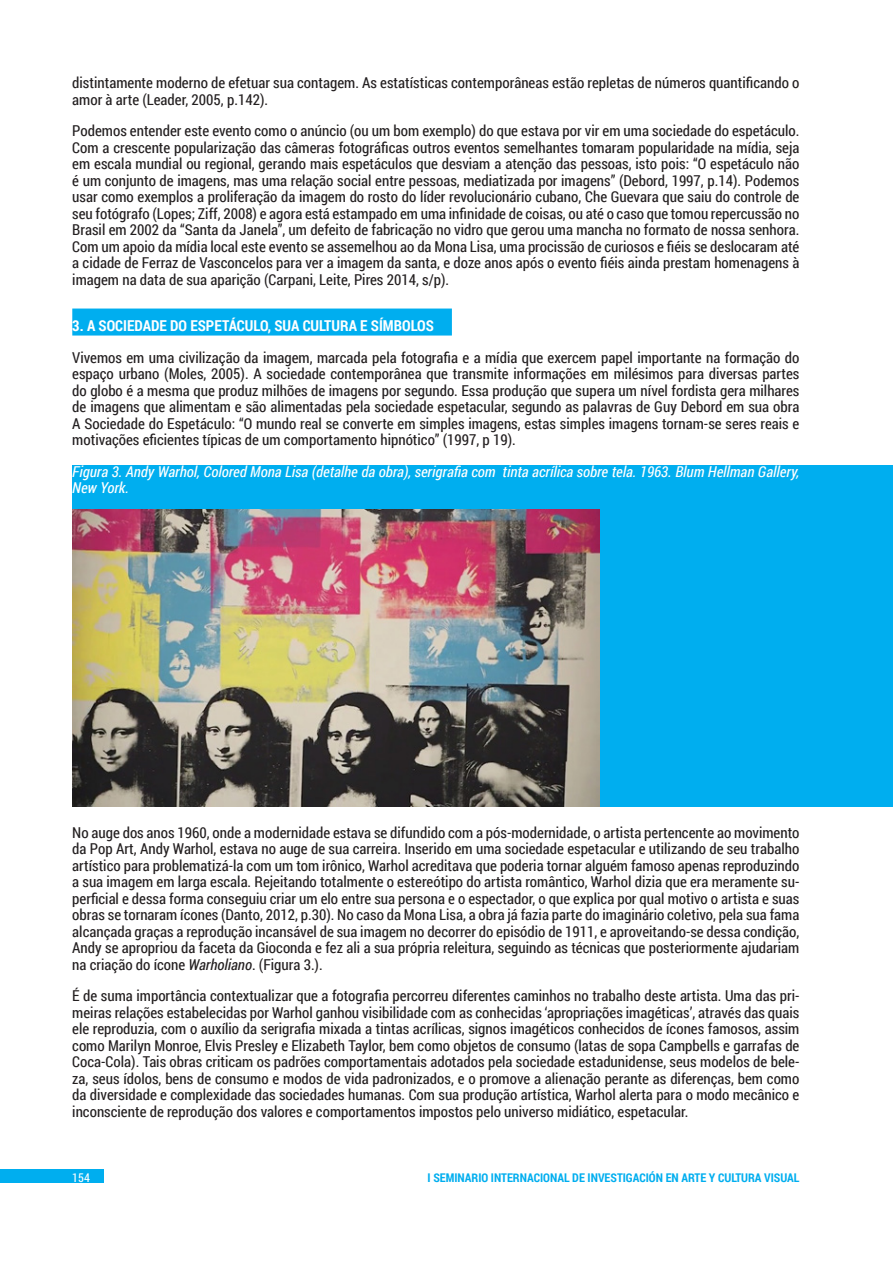
<style>
.page{position:relative;width:893px;height:1263px;background:#fff}
.page>*{position:absolute;margin:0;border:0;box-sizing:border-box;transform-origin:0 0}
.Normal_CV{font:15px/16.5px "Roboto Condensed";color:#231f20;text-align:justify}
.Imagen_Tabla_CV{font:italic 15px/16.5px "Roboto Condensed";color:#fff}
.Sección_CV{font:700 15px "Roboto Condensed";color:#fff}
.t1{font:700 12px "Roboto Condensed";color:#00aeef}
.t2{font:12px "Roboto Condensed";color:#fff}
.s1{font-style:italic}
</style>
<div class="page">
<div style="left:0;top:1169px;width:104px;height:14px;background:#00aeef"></div>
<div style="left:72px;top:465px;width:821px;height:341px;background:#00aeef"></div>
<div style="left:72px;top:309px;width:380px;height:27px;background:#00aeef"></div>
<img style="left:72px;top:510px;width:527px;height:296px">
<p class="Normal_CV" style="left:72px;top:74px;width:729px">distintamente moderno de efetuar sua contagem. As estatísticas contemporâneas estão repletas de números quantificando o amor à arte (Leader, 2005, p.142).</p>
<p class="Normal_CV" style="left:72px;top:122px;width:729px">Podemos entender este evento como o anúncio (ou um bom exemplo) do que estava por vir em uma sociedade do espetáculo.<br>Com a crescente popularização das câmeras fotográficas outros eventos semelhantes tomaram popularidade na mídia, seja em escala mundial ou regional, gerando mais espetáculos que desviam a atenção das pessoas, isto pois: “O espetáculo não é um conjunto de imagens, mas uma relação social entre pessoas, mediatizada por imagens” (Debord, 1997, p.14). Podemos usar como exemplos a proliferação da imagem do rosto do líder revolucionário cubano, Che Guevara que saiu do controle de seu fotógrafo (Lopes; Ziff, 2008) e agora está estampado em uma infinidade de coisas, ou até o caso que tomou repercussão no Brasil em 2002 da “Santa da Janela”, um defeito de fabricação no vidro que gerou uma mancha no formato de nossa senhora.<br>Com um apoio da mídia local este evento se assemelhou ao da Mona Lisa, uma procissão de curiosos e fiéis se deslocaram até a cidade de Ferraz de Vasconcelos para ver a imagem da santa, e doze anos após o evento fiéis ainda prestam homenagens à imagem na data de sua aparição (Carpani, Leite, Pires 2014, s/p).</p>
<p class="Sección_CV" style="left:72px;top:315px;width:363px">3. A SOCIEDADE DO ESPETÁCULO, SUA CULTURA E SÍMBOLOS</p>
<p class="Normal_CV" style="left:72px;top:348px;width:729px">Vivemos em uma civilização da imagem, marcada pela fotografia e a mídia que exercem papel importante na formação do espaço urbano (Moles, 2005). A sociedade contemporânea que transmite informações em milésimos para diversas partes do globo é a mesma que produz milhões de imagens por segundo. Essa produção que supera um nível fordista gera milhares de imagens que alimentam e são alimentadas pela sociedade espetacular, segundo as palavras de Guy Debord em sua obra A Sociedade do Espetáculo: “O mundo real se converte em simples imagens, estas simples imagens tornam-se seres reais e motivações eficientes típicas de um comportamento hipnótico” (1997, p 19).</p>
<p class="Imagen_Tabla_CV" style="left:72px;top:462px;width:729px">Figura 3. Andy Warhol, Colored Mona Lisa (detalhe da obra), serigrafia com tinta acrílica sobre tela. 1963. Blum Hellman Gallery,<br>New York.</p>
<p class="Normal_CV" style="left:72px;top:824px;width:729px">No auge dos anos 1960, onde a modernidade estava se difundido com a pós-modernidade, o artista pertencente ao movimento da Pop Art, Andy Warhol, estava no auge de sua carreira. Inserido em uma sociedade espetacular e utilizando de seu trabalho artístico para problematizá-la com um tom irônico, Warhol acreditava que poderia tornar alguém famoso apenas reproduzindo a sua imagem em larga escala. Rejeitando totalmente o estereótipo do artista romântico, Warhol dizia que era meramente su&shy;perficial e dessa forma conseguiu criar um elo entre sua persona e o espectador, o que explica por qual motivo o artista e suas obras se tornaram ícones (Danto, 2012, p.30). No caso da Mona Lisa, a obra já fazia parte do imaginário coletivo, pela sua fama alcançada graças a reprodução incansável de sua imagem no decorrer do episódio de 1911, e aproveitando-se dessa condição, Andy se apropriou da faceta da Gioconda e fez ali a sua própria releitura, seguindo as técnicas que posteriormente ajudariam na criação do ícone <span class="s1">Warholiano</span>. (Figura 3.).</p>
<p class="Normal_CV" style="left:72px;top:987px;width:729px">É de suma importância contextualizar que a fotografia percorreu diferentes caminhos no trabalho deste artista. Uma das pri&shy;meiras relações estabelecidas por Warhol ganhou visibilidade com as conhecidas ‘apropriações imagéticas’, através das quais ele reproduzia, com o auxílio da serigrafia mixada a tintas acrílicas, signos imagéticos conhecidos de ícones famosos, assim como Marilyn Monroe, Elvis Presley e Elizabeth Taylor, bem como objetos de consumo (latas de sopa Campbells e garrafas de Coca-Cola). Tais obras criticam os padrões comportamentais adotados pela sociedade estadunidense, seus modelos de bele&shy;za, seus ídolos, bens de consumo e modos de vida padronizados, e o promove a alienação perante as diferenças, bem como da diversidade e complexidade das sociedades humanas. Com sua produção artística, Warhol alerta para o modo mecânico e inconsciente de reprodução dos valores e comportamentos impostos pelo universo midiático, espetacular.</p>
<p class="t2" style="left:72px;top:1169px;width:19px">154</p>
<p class="t1" style="left:428px;top:1169px;width:373px">I SEMINARIO INTERNACIONAL DE INVESTIGACIÓN EN ARTE Y CULTURA VISUAL</p>
</div>
